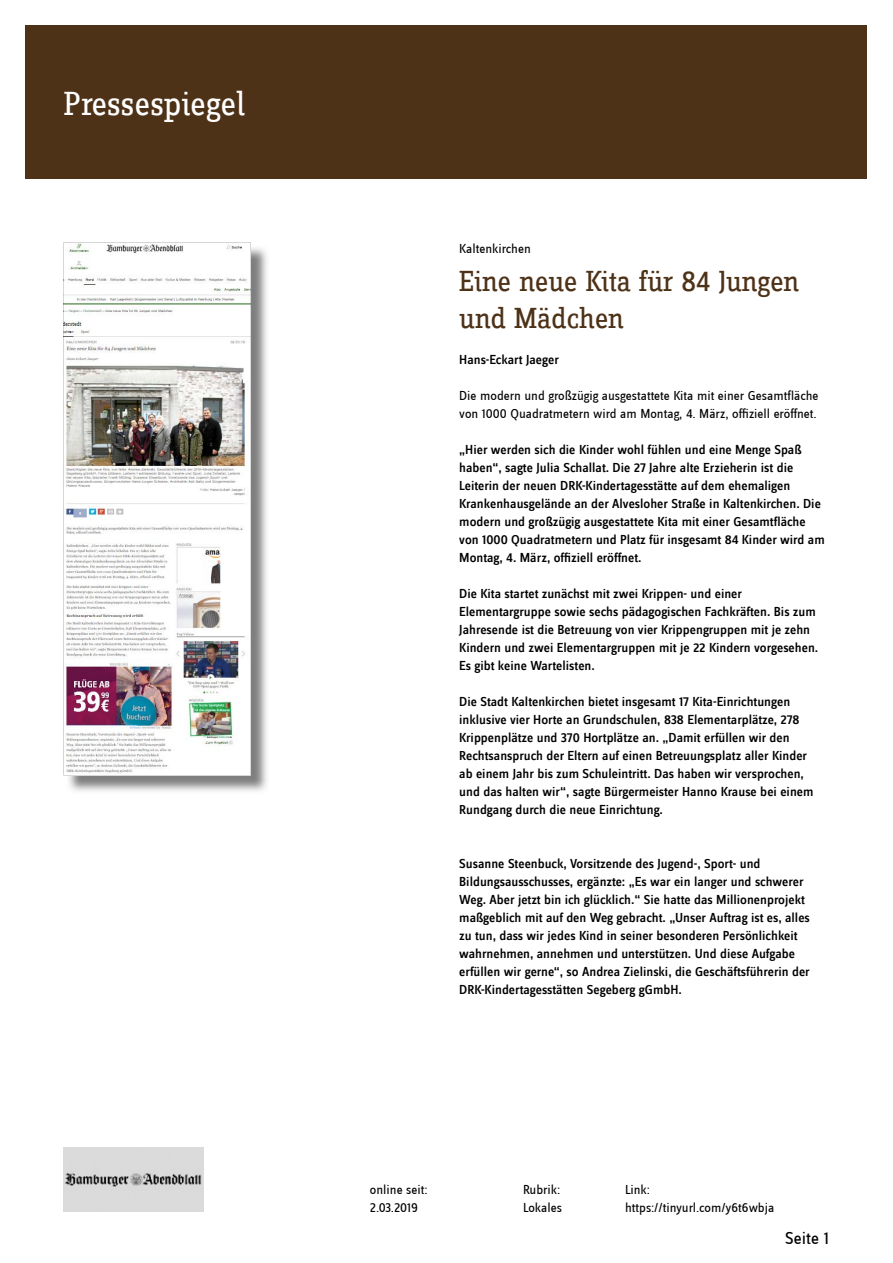
<style>
.page{position:relative;width:893px;height:1263px;background:#fff}
.page>*{position:absolute;margin:0;border:0;box-sizing:border-box;transform-origin:0 0}
.t1{font:34.5px "Zine Slab Dis";color:#fff}
.t2{font:30px/37.5px "Zine Slab Dis";letter-spacing:-.01em;color:#4e3218}
.t3{font:18px "Zine Sans Dis";color:#000}
.t4{font:500 13.5px/18px "Zine Sans Dis";color:#000}
.t5{font:13.5px/18px "Zine Sans Dis";color:#000}
</style>
<div class="page">
<div style="left:26px;top:26px;width:841px;height:153px;background:#4e3218"></div>
<img style="left:64px;top:1147px;width:140px;height:65px">
<img style="left:66px;top:248px;width:201px;height:543px">
<img style="left:64px;top:242px;width:187px;height:533px">
<h1 class="t1" style="left:64px;top:87px;width:183px">Pressespiegel</h1>
<p class="t5" style="left:459px;top:241px;width:73px">Kaltenkirchen</p>
<h2 class="t2" style="left:459px;top:264px;width:342px">Eine neue Kita für 84 Jungen und Mädchen</h2>
<p class="t4" style="left:459px;top:352px;width:101px">Hans-Eckart Jaeger</p>
<p class="t5" style="left:459px;top:388px;width:361px">Die modern und großzügig ausgestattete Kita mit einer Gesamtfläche von 1000 Quadratmetern wird am Montag, 4. März, offiziell eröffnet.</p>
<p class="t4" style="left:459px;top:442px;width:367px">„Hier werden sich die Kinder wohl fühlen und eine Menge Spaß haben“, sagte Julia Schallat. Die 27 Jahre alte Erzieherin ist die Leiterin der neuen DRK-Kindertagesstätte auf dem ehemaligen Krankenhausgelände an der Alvesloher Straße in Kaltenkirchen. Die modern und großzügig ausgestattete Kita mit einer Gesamtfläche von 1000 Quadratmetern und Platz für insgesamt 84 Kinder wird am Montag, 4. März, offiziell eröffnet.</p>
<p class="t4" style="left:459px;top:586px;width:361px">Die Kita startet zunächst mit zwei Krippen- und einer Elementargruppe sowie sechs pädagogischen Fachkräften. Bis zum Jahresende ist die Betreuung von vier Krippengruppen mit je zehn Kindern und zwei Elementargruppen mit je 22 Kindern vorgesehen.<br>Es gibt keine Wartelisten.</p>
<p class="t4" style="left:459px;top:694px;width:356px">Die Stadt Kaltenkirchen bietet insgesamt 17 Kita-Einrichtungen inklusive vier Horte an Grundschulen, 838 Elementarplätze, 278<br>Krippenplätze und 370 Hortplätze an. „Damit erfüllen wir den Rechtsanspruch der Eltern auf einen Betreuungsplatz aller Kinder ab einem Jahr bis zum Schuleintritt. Das haben wir versprochen, und das halten wir“, sagte Bürgermeister Hanno Krause bei einem Rundgang durch die neue Einrichtung.</p>
<p class="t4" style="left:459px;top:855px;width:352px">Susanne Steenbuck, Vorsitzende des Jugend-, Sport- und Bildungsausschusses, ergänzte: „Es war ein langer und schwerer Weg. Aber jetzt bin ich glücklich.“ Sie hatte das Millionenprojekt maßgeblich mit auf den Weg gebracht. „Unser Auftrag ist es, alles zu tun, dass wir jedes Kind in seiner besonderen Persönlichkeit wahrnehmen, annehmen und unterstützen. Und diese Aufgabe erfüllen wir gerne“, so Andrea Zielinski, die Geschäftsführerin der DRK-Kindertagesstätten Segeberg gGmbH.</p>
<p class="t5" style="left:370px;top:1181px;width:59px">online seit:<br>2.03.2019</p>
<p class="t5" style="left:523px;top:1181px;width:41px">Rubrik:<br>Lokales</p>
<p class="t5" style="left:625px;top:1181px;width:151px">Link: https://tinyurl.com/y6t6wbja</p>
<h3 class="t3" style="left:785px;top:1229px;width:45px">Seite 1</h3>
</div>
